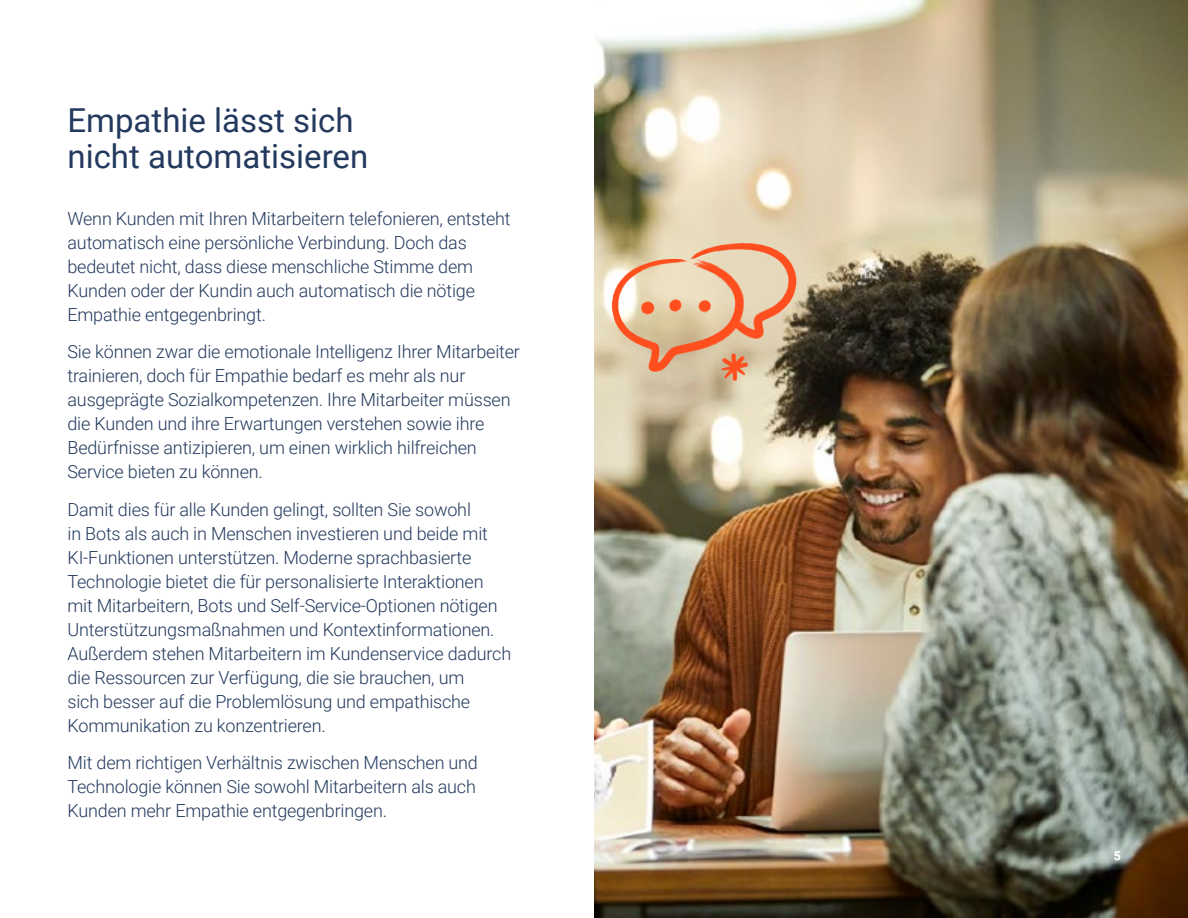
<style>
.page{position:relative;width:1188px;height:918px;background:#fff}
.page>*{position:absolute;margin:0;border:0;box-sizing:border-box;transform-origin:0 0}
.t1{font:33px/36px "Roboto";color:#23395d}
.t2{font:300 18px/24px "Roboto";letter-spacing:-.01em;color:#23395d}
.t3{font:500 12px "Roboto";color:#fff}
</style>
<div class="page">
<img style="left:594px;top:0;width:594px;height:918px">
<svg style="left:607px;top:243px;width:190px;height:138px;background:#e1b694"></svg>
<h1 class="t1" style="left:68px;top:101px;width:302px">Empathie lässt sich nicht automatisieren</h1>
<p class="t2" style="left:68px;top:206px;width:445px">Wenn Kunden mit Ihren Mitarbeitern telefonieren, entsteht automatisch eine persönliche Verbindung. Doch das bedeutet nicht, dass diese menschliche Stimme dem Kunden oder der Kundin auch automatisch die nötige Empathie entgegenbringt.</p>
<p class="t2" style="left:68px;top:339px;width:454px">Sie können zwar die emotionale Intelligenz Ihrer Mitarbeiter trainieren, doch für Empathie bedarf es mehr als nur ausgeprägte Sozialkompetenzen. Ihre Mitarbeiter müssen die Kunden und ihre Erwartungen verstehen sowie ihre Bedürfnisse antizipieren, um einen wirklich hilfreichen Service bieten zu können.</p>
<p class="t2" style="left:68px;top:497px;width:445px">Damit dies für alle Kunden gelingt, sollten Sie sowohl<br>in Bots als auch in Menschen investieren und beide mit KI-Funktionen unterstützen. Moderne sprachbasierte Technologie bietet die für personalisierte Interaktionen mit Mitarbeitern, Bots und Self-Service-Optionen nötigen Unterstützungsmaßnahmen und Kontextinformationen.<br>Außerdem stehen Mitarbeitern im Kundenservice dadurch die Ressourcen zur Verfügung, die sie brauchen, um<br>sich besser auf die Problemlösung und empathische Kommunikation zu konzentrieren.</p>
<p class="t2" style="left:68px;top:750px;width:412px;text-align:justify">Mit dem richtigen Verhältnis zwischen Menschen und Technologie können Sie sowohl Mitarbeitern als auch Kunden mehr Empathie entgegenbringen.</p>
<p class="t3" style="left:1114px;top:847px;width:8px">5</p>
</div>
